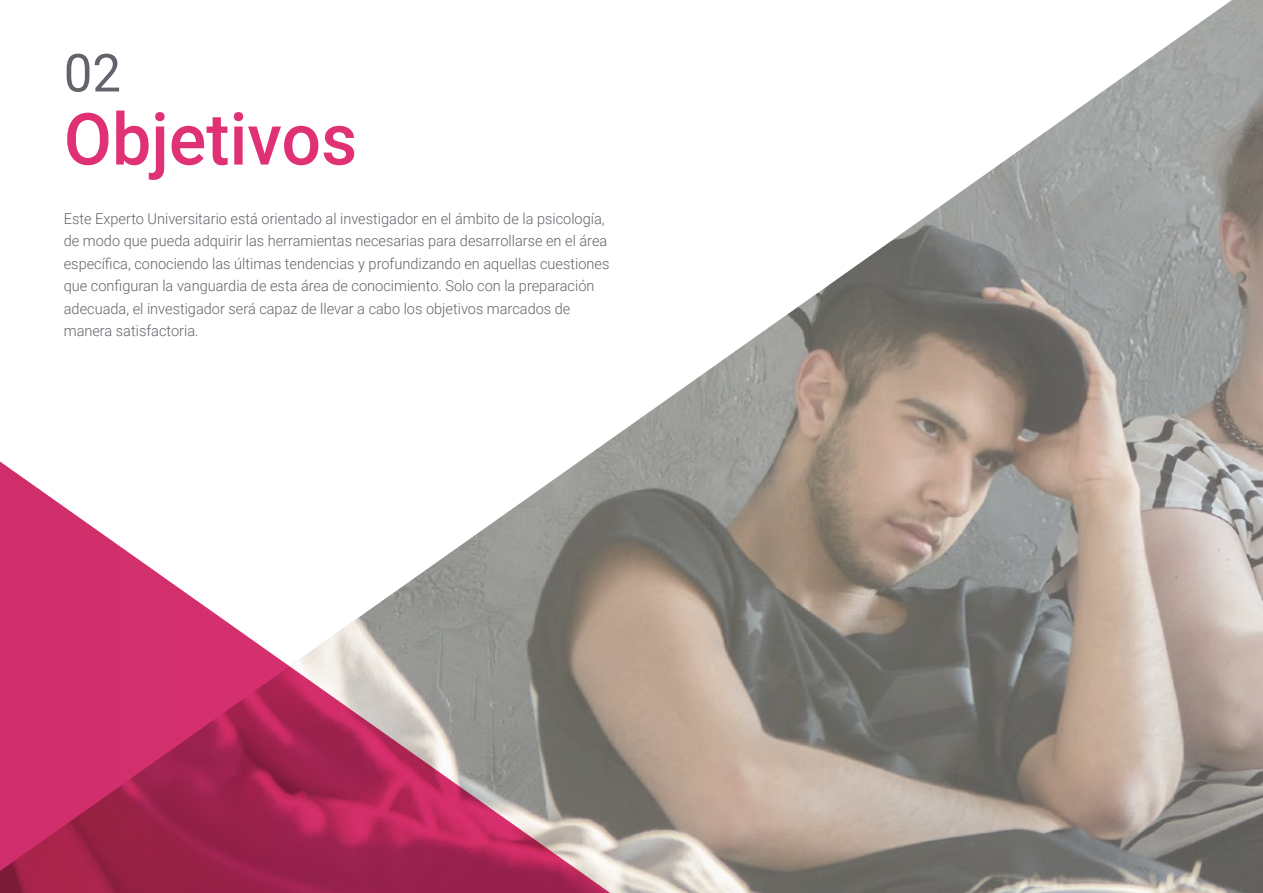
<style>
.page{position:relative;width:1263px;height:893px;background:#fff}
.page>*{position:absolute;margin:0;border:0;box-sizing:border-box;transform-origin:0 0}
.t1{font:500 72px "Roboto";color:#df3174}
.t2{font:52.5px "Roboto";color:#61646a}
.t3{font:300 15px/22.5px "Roboto";color:#61646a}
</style>
<div class="page">
<img style="left:601px;top:0;width:662px;height:893px">
<svg style="left:0;top:446px;width:640px;height:447px"></svg>
<h2 class="t2" style="left:64px;top:36px;width:59px">02</h2>
<h1 class="t1" style="left:64px;top:89px;width:295px">Objetivos</h1>
<p class="t3" style="left:64px;top:207px;width:547px">Este Experto Universitario está orientado al investigador en el ámbito de la psicología, de modo que pueda adquirir las herramientas necesarias para desarrollarse en el área específica, conociendo las últimas tendencias y profundizando en aquellas cuestiones que configuran la vanguardia de esta área de conocimiento. Solo con la preparación adecuada, el investigador será capaz de llevar a cabo los objetivos marcados de manera satisfactoria.</p>
</div>
